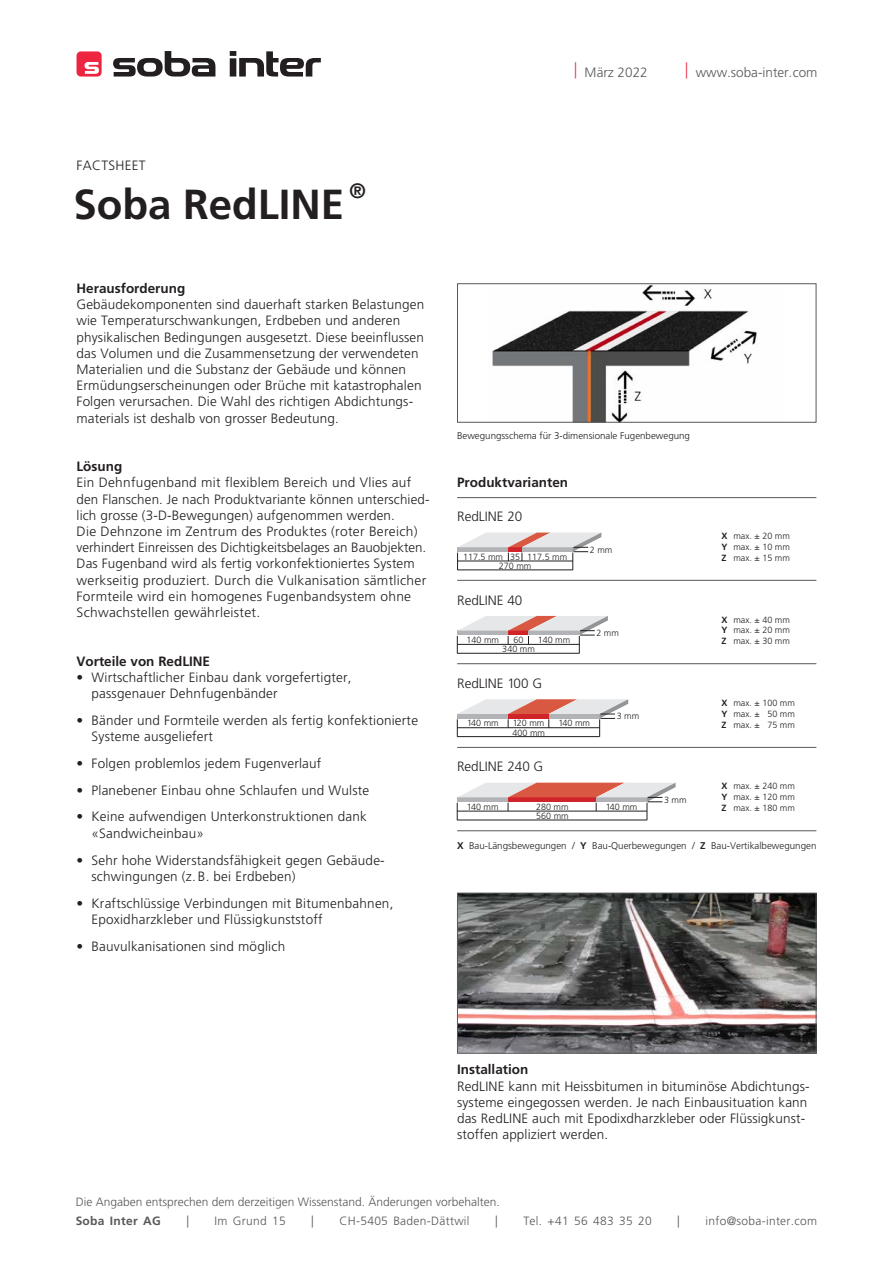
<style>
.page{position:relative;width:893px;height:1263px;background:#fff}
.page>*{position:absolute;margin:0;border:0;box-sizing:border-box;transform-origin:0 0}
.t1{font:700 42px "Frutiger CE";color:#231f20}
.t2{font:300 13.5px/16.2px "Frutiger CE";letter-spacing:.01em;color:#231f20}
.t3{font:700 13.5px "Frutiger CE";color:#231f20}
.t4{font:300 13.5px "Frutiger CE";color:#57585a}
.t5{font:300 12px "Frutiger CE";color:#57585a}
.t6{font:300 12px "Frutiger CE";letter-spacing:.025em;color:#57585a}
.t7{font:700 12px "Frutiger CE";letter-spacing:.025em;color:#57585a}
.t8{font:300 9.75px "Frutiger CE";color:#231f20}
.t9{font:300 9px/10.8px "Frutiger CE";color:#231f20;text-align:justify}
.s1{font-size:16.2px;color:#ed2541}
.s2{font-weight:700}
</style>
<div class="page">
<svg style="left:113px;top:51px;width:102px;height:26px"></svg>
<svg style="left:230px;top:51px;width:91px;height:26px"></svg>
<div style="left:77px;top:51px;width:25px;height:26px;background:#ed2541;border-radius:4px"></div>
<svg style="left:84px;top:62px;width:15px;height:12px"></svg>
<img style="left:492px;top:285px;width:265px;height:136px">
<div style="left:457px;top:283px;width:359px;height:140px;border:1px solid #57585a"></div>
<img style="left:459px;top:895px;width:355px;height:156px">
<div style="left:457px;top:893px;width:359px;height:160px;border:1px solid #57585a"></div>
<hr style="left:457px;top:570px;width:116px;height:1px;background:#231f20">
<svg style="left:457px;top:532px;width:144px;height:38px"></svg>
<hr style="left:457px;top:653px;width:122px;height:1px;background:#231f20">
<svg style="left:457px;top:616px;width:151px;height:37px"></svg>
<svg style="left:457px;top:699px;width:171px;height:38px"></svg>
<hr style="left:457px;top:820px;width:190px;height:1px;background:#231f20">
<svg style="left:457px;top:783px;width:219px;height:37px"></svg>
<hr style="left:457px;top:830px;width:359px;height:1px;background:#57585a">
<hr style="left:457px;top:497px;width:359px;height:1px;background:#57585a">
<hr style="left:457px;top:580px;width:359px;height:1px;background:#57585a">
<hr style="left:457px;top:663px;width:359px;height:1px;background:#57585a">
<hr style="left:457px;top:747px;width:359px;height:1px;background:#57585a">
<p class="t4" style="left:574px;top:64px;width:75px"><span class="s1">|</span> März 2022</p>
<p class="t4" style="left:685px;top:64px;width:134px"><span class="s1">|</span> www.soba-inter.com</p>
<p class="t2" style="left:77px;top:157px;width:70px">FACTSHEET</p>
<h1 class="t1" style="left:73px;top:179px;width:302px">Soba RedLINE®</h1>
<p class="t3" style="left:77px;top:280px;width:110px">Herausforderung</p>
<p class="t2" style="left:77px;top:296px;width:349px">Gebäudekomponenten sind dauerhaft starken Belastungen wie Temperaturschwankungen, Erdbeben und anderen physikalischen Bedingungen ausgesetzt. Diese beeinflussen das Volumen und die Zusammensetzung der verwendeten Materialien und die Substanz der Gebäude und können Ermüdungserscheinungen oder Brüche mit katastrophalen Folgen verursachen. Die Wahl des richtigen Abdichtungs&shy;materials ist deshalb von grosser Bedeutung.</p>
<p class="t3" style="left:77px;top:458px;width:47px">Lösung</p>
<p class="t2" style="left:77px;top:474px;width:354px">Ein Dehnfugenband mit flexiblem Bereich und Vlies auf den Flanschen. Je nach Produktvariante können unterschied&shy;lich grosse (3-D-Bewegungen) aufgenommen werden.<br>Die Dehnzone im Zentrum des Produktes (roter Bereich) verhindert Einreissen des Dichtigkeitsbelages an Bauobjekten.<br>Das Fugenband wird als fertig vorkonfektioniertes System werkseitig produziert. Durch die Vulkanisation sämtlicher Formteile wird ein homogenes Fugenbandsystem ohne Schwachstellen gewährleistet.</p>
<p class="t3" style="left:77px;top:653px;width:135px">Vorteile von RedLINE</p>
<p class="t2" style="left:92px;top:669px;width:261px;text-indent:-15px">• Wirtschaftlicher Einbau dank vorgefertigter, passgenauer Dehnfugenbänder</p>
<p class="t2" style="left:92px;top:712px;width:328px;text-indent:-15px">• Bänder und Formteile werden als fertig konfektionierte<br>Systeme ausgeliefert</p>
<p class="t2" style="left:77px;top:755px;width:246px">• Folgen problemlos jedem Fugenverlauf</p>
<p class="t2" style="left:77px;top:782px;width:294px">• Planebener Einbau ohne Schlaufen und Wulste</p>
<p class="t2" style="left:92px;top:808px;width:277px;text-indent:-15px">• Keine aufwendigen Unterkonstruktionen dank «Sandwicheinbau»</p>
<p class="t2" style="left:92px;top:851px;width:295px;text-indent:-15px">• Sehr hohe Widerstandsfähigkeit gegen Gebäude&shy;schwingungen (z. B. bei Erdbeben)</p>
<p class="t2" style="left:92px;top:895px;width:303px;text-indent:-15px">• Kraftschlüssige Verbindungen mit Bitumenbahnen,<br>Epoxidharzkleber und Flüssigkunststoff</p>
<p class="t2" style="left:77px;top:938px;width:210px">• Bauvulkanisationen sind möglich</p>
<p class="t8" style="left:457px;top:430px;width:234px">Bewegungsschema für 3-dimensionale Fugenbewegung</p>
<p class="t3" style="left:457px;top:474px;width:113px">Produktvarianten</p>
<p class="t2" style="left:457px;top:508px;width:67px">RedLINE 20</p>
<p class="t9" style="left:510px;top:551px;width:59px">35 117.5 mm</p>
<p class="t2" style="left:457px;top:592px;width:67px">RedLINE 40</p>
<p class="t9" style="left:499px;top:552px;width:34px;line-height:9px;text-indent:-36px">117.5 mm<br>270 mm</p>
<p class="t9" style="left:513px;top:634px;width:12px">60</p>
<p class="t9" style="left:538px;top:634px;width:34px">140 mm</p>
<p class="t2" style="left:457px;top:675px;width:86px">RedLINE 100 G</p>
<p class="t9" style="left:467px;top:634px;width:34px">140 mm</p>
<p class="t9" style="left:502px;top:644px;width:34px">340 mm</p>
<p class="t9" style="left:590px;top:544px;width:24px">2 mm</p>
<p class="t9" style="left:596px;top:627px;width:24px">2 mm</p>
<p class="t9" style="left:513px;top:718px;width:33px">120 mm</p>
<p class="t9" style="left:558px;top:718px;width:33px">140 mm</p>
<p class="t2" style="left:457px;top:758px;width:88px">RedLINE 240 G</p>
<p class="t9" style="left:467px;top:718px;width:33px">140 mm</p>
<p class="t9" style="left:512px;top:727px;width:34px">400 mm</p>
<p class="t9" style="left:617px;top:711px;width:24px">3 mm</p>
<p class="t9" style="left:467px;top:801px;width:33px">140 mm</p>
<p class="t9" style="left:536px;top:801px;width:34px">280 mm</p>
<p class="t9" style="left:606px;top:801px;width:33px">140 mm</p>
<p class="t9" style="left:536px;top:810px;width:34px">560 mm</p>
<p class="t9" style="left:664px;top:794px;width:24px">3 mm</p>
<p class="t9" style="left:721px;top:531px;width:70px"><span class="s2">X</span> max. ± 20 mm <span class="s2">Y</span> max. ± 10 mm <span class="s2">Z</span> max. ± 15 mm</p>
<p class="t9" style="left:721px;top:614px;width:70px"><span class="s2">X</span> max. ± 40 mm <span class="s2">Y</span> max. ± 20 mm <span class="s2">Z</span> max. ± 30 mm</p>
<p class="t9" style="left:721px;top:697px;width:75px"><span class="s2">X</span> max. ± 100 mm <span class="s2">Y</span> max. ± 50 mm <span class="s2">Z</span> max. ± 75 mm</p>
<p class="t9" style="left:721px;top:781px;width:75px"><span class="s2">X</span> max. ± 240 mm <span class="s2">Y</span> max. ± 120 mm <span class="s2">Z</span> max. ± 180 mm</p>
<p class="t8" style="left:457px;top:840px;width:361px"><span class="s2">X</span> Bau-Längsbewegungen / <span class="s2">Y</span> Bau-Querbewegungen / <span class="s2">Z</span> Bau-Vertikalbewegungen</p>
<p class="t3" style="left:457px;top:1061px;width:73px">Installation</p>
<p class="t2" style="left:457px;top:1078px;width:354px">RedLINE kann mit Heissbitumen in bituminöse Abdichtungs&shy;systeme eingegossen werden. Je nach Einbausituation kann das RedLINE auch mit Epodixdharzkleber oder Flüssigkunst&shy;stoffen appliziert werden.</p>
<p class="t5" style="left:76px;top:1195px;width:426px">Die Angaben entsprechen dem derzeitigen Wissenstand. Änderungen vorbehalten.</p>
<p class="t7" style="left:76px;top:1214px;width:87px">Soba Inter AG</p>
<p class="t5" style="left:186px;top:1214px;width:4px">|</p>
<p class="t6" style="left:215px;top:1214px;width:73px">Im Grund 15</p>
<p class="t5" style="left:311px;top:1214px;width:4px">|</p>
<p class="t6" style="left:339px;top:1214px;width:132px">CH-5405 Baden-Dättwil</p>
<p class="t5" style="left:495px;top:1214px;width:4px">|</p>
<p class="t6" style="left:523px;top:1214px;width:130px">Tel. +41 56 483 35 20</p>
<p class="t5" style="left:677px;top:1214px;width:4px">|</p>
<p class="t6" style="left:705px;top:1214px;width:113px">info@soba-inter.com</p>
</div>
